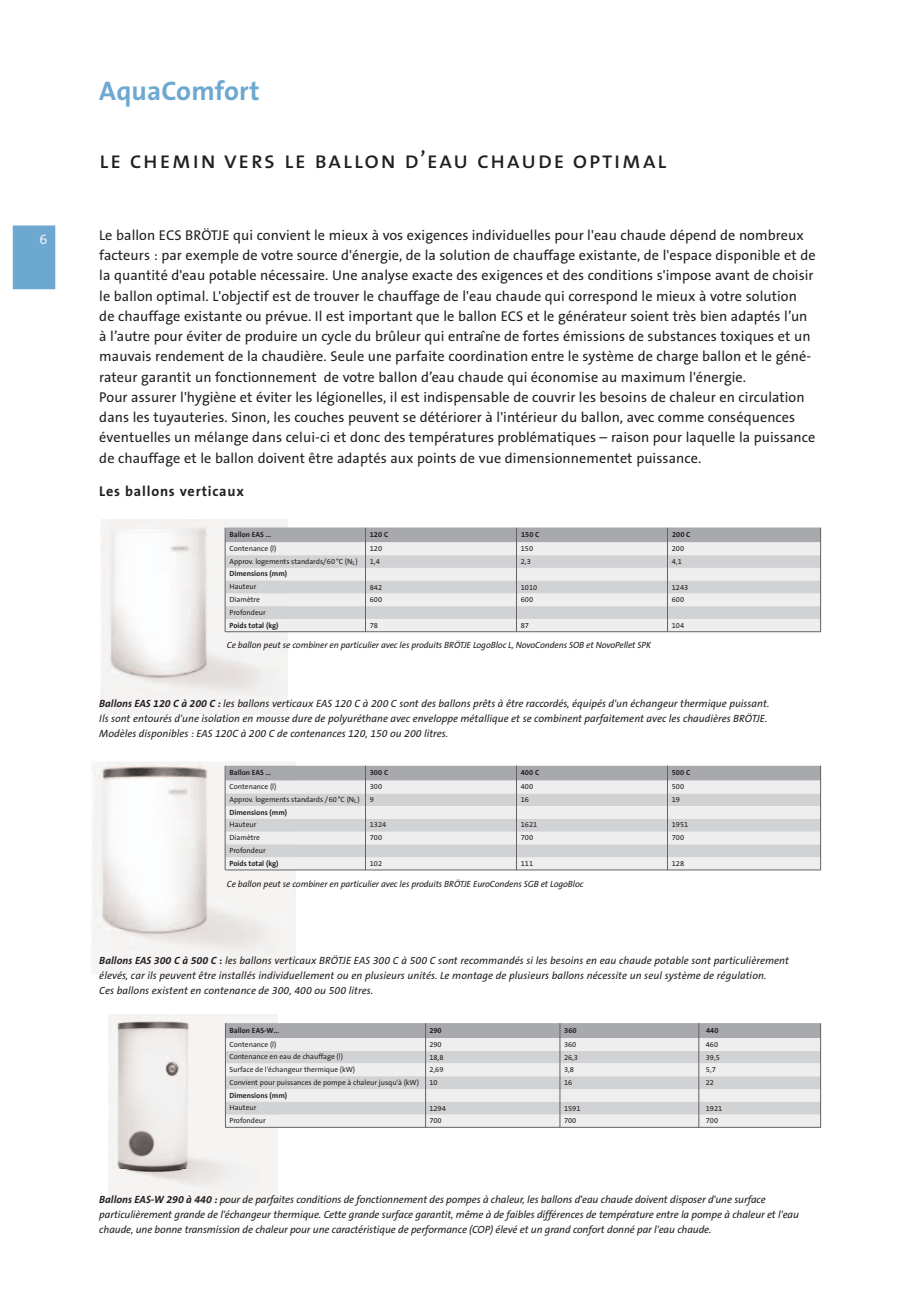
<style>
.page{position:relative;width:906px;height:1289px;background:#fff}
.page>*{position:absolute;margin:0;border:0;box-sizing:border-box;transform-origin:0 0}
.t1{font:700 27px "The Sans B7";letter-spacing:.005em;color:#6da8d1}
.t2{font:24px "The Sans Caps";letter-spacing:.06em;color:#231f20}
.t3{font:14.25px/20.2px "The Sans B5 Plain";letter-spacing:.005em;color:#231f20}
.t4{font:700 14.25px "The Sans B7";letter-spacing:.055em;color:#231f20}
.t5{font:14.25px "The Sans B5 Plain";color:#eeeeef}
.t6{font:italic 10.5px/15px "The Sans B5 Plain";color:#231f20}
.t7{font:italic 9px "The Sans B5 Plain";letter-spacing:-.01em;color:#231f20}
.t8{font:7.5px/12.8px "The Sans B5 Plain";color:#231f20}
.t9{font:700 7.5px "The Sans B7";color:#231f20}
.s1{font-family:"The Sans B7";font-weight:700}
.s2{font-family:"The Sans B7";font-weight:700;font-style:normal}
</style>
<div class="page">
<img style="left:101px;top:520px;width:186px;height:195px">
<div style="left:13px;top:225px;width:42px;height:64px;background:#6da8d1"></div>
<img style="left:91px;top:762px;width:204px;height:212px">
<svg style="left:224px;top:527px;width:141px;height:105px;background:#d8d8da"></svg>
<svg style="left:365px;top:527px;width:456px;height:105px;background:#d7d8da"></svg>
<svg style="left:224px;top:765px;width:141px;height:105px;background:#d8d9da"></svg>
<svg style="left:365px;top:765px;width:456px;height:105px;background:#d8d8da"></svg>
<img style="left:108px;top:1014px;width:169px;height:189px">
<svg style="left:225px;top:1022px;width:596px;height:106px;background:#d7d8da"></svg>
<p class="t5" style="left:40px;top:231px;width:9px">6</p>
<h1 class="t1" style="left:99px;top:77px;width:162px">AquaComfort</h1>
<h2 class="t2" style="left:99px;top:140px;width:569px">le chemin vers le ballon d’eau chaude optimal</h2>
<p class="t3" style="left:99px;top:225px;width:718px">Le ballon ECS BRÖTJE qui convient le mieux à vos exigences individuelles pour l'eau chaude dépend de nombreux facteurs : par exemple de votre source d'énergie, de la solution de chauffage existante, de l'espace disponible et de la quantité d'eau potable nécessaire. Une analyse exacte des exigences et des conditions s'impose avant de choisir le ballon optimal. L'objectif est de trouver le chauffage de l'eau chaude qui correspond le mieux à votre solution de chauffage existante ou prévue. Il est important que le ballon ECS et le générateur soient très bien adaptés l’un à l’autre pour éviter de produire un cycle du brûleur qui entraîne de fortes émissions de substances toxiques et un mauvais rendement de la chaudière. Seule une parfaite coordination entre le système de charge ballon et le géné&shy;rateur garantit un fonctionnement de votre ballon d’eau chaude qui économise au maximum l'énergie.<br>Pour assurer l'hygiène et éviter les légionelles, il est indispensable de couvrir les besoins de chaleur en circulation dans les tuyauteries. Sinon, les couches peuvent se détériorer à l'intérieur du ballon, avec comme conséquences éventuelles un mélange dans celui-ci et donc des températures problématiques – raison pour laquelle la puissance de chauffage et le ballon doivent être adaptés aux points de vue dimensionnementet puissance.</p>
<p class="t4" style="left:99px;top:484px;width:146px">Les ballons verticaux</p>
<p class="t9" style="left:229px;top:530px;width:43px">Ballon EAS …</p>
<p class="t9" style="left:370px;top:530px;width:20px">120 C</p>
<p class="t8" style="left:229px;top:555px;width:130px">Approv. logements standards/60 °C (N<sub>L</sub>)</p>
<p class="t9" style="left:229px;top:570px;width:59px">Dimensions (mm)</p>
<p class="t8" style="left:229px;top:580px;width:38px">Hauteur<br>Diamètre<br>Profondeur</p>
<p class="t9" style="left:229px;top:621px;width:51px">Poids total (kg)</p>
<p class="t8" style="left:229px;top:542px;width:49px">Contenance (l)</p>
<p class="t8" style="left:370px;top:542px;width:14px">120</p>
<p class="t8" style="left:370px;top:555px;width:11px">1,4</p>
<p class="t8" style="left:370px;top:581px;width:14px">842<br>600</p>
<p class="t8" style="left:370px;top:619px;width:10px">78</p>
<p class="t9" style="left:521px;top:530px;width:20px">150 C</p>
<p class="t8" style="left:521px;top:555px;width:11px">2,3</p>
<p class="t8" style="left:521px;top:542px;width:14px">150</p>
<p class="t8" style="left:521px;top:581px;width:18px">1010<br>600</p>
<p class="t8" style="left:521px;top:619px;width:10px">87</p>
<p class="t7" style="left:227px;top:640px;width:426px">Ce ballon peut se combiner en particulier avec les produits BRÖTJE LogoBloc L, NovoCondens SOB et NovoPellet SPK</p>
<p class="t9" style="left:672px;top:530px;width:20px">200 C</p>
<p class="t8" style="left:672px;top:555px;width:11px">4,1</p>
<p class="t8" style="left:672px;top:542px;width:14px">200</p>
<p class="t8" style="left:672px;top:581px;width:18px">1243<br>600</p>
<p class="t8" style="left:672px;top:619px;width:14px">104</p>
<p class="t6" style="left:99px;top:696px;width:671px"><span class="s1">Ballons EAS 120 C à 200 C :</span> les ballons verticaux EAS 120 C à 200 C sont des ballons prêts à être raccordés, équipés d'un échangeur thermique puissant.<br>Ils sont entourés d'une isolation en mousse dure de polyuréthane avec enveloppe métallique et se combinent parfaitement avec les chaudières BRÖTJE.<br>Modèles disponibles : EAS 120C à 200 C de contenances 120, 150 ou 200 litres.</p>
<p class="t9" style="left:229px;top:768px;width:43px">Ballon EAS …</p>
<p class="t9" style="left:370px;top:768px;width:20px">300 C</p>
<p class="t8" style="left:229px;top:793px;width:132px">Approv. logements standards /60°C (N<sub>L</sub>)</p>
<p class="t9" style="left:229px;top:808px;width:59px">Dimensions (mm)</p>
<p class="t8" style="left:229px;top:818px;width:38px">Hauteur<br>Diamètre<br>Profondeur</p>
<p class="t9" style="left:229px;top:859px;width:51px">Poids total (kg)</p>
<p class="t9" style="left:521px;top:768px;width:20px">400 C</p>
<p class="t8" style="left:521px;top:793px;width:10px">16</p>
<p class="t9" style="left:672px;top:768px;width:20px">500 C</p>
<p class="t8" style="left:672px;top:793px;width:10px">19</p>
<p class="t8" style="left:229px;top:780px;width:49px">Contenance (l)</p>
<p class="t8" style="left:370px;top:780px;width:14px">300</p>
<p class="t8" style="left:521px;top:780px;width:14px">400</p>
<p class="t8" style="left:521px;top:818px;width:18px">1621<br>700</p>
<p class="t8" style="left:521px;top:857px;width:14px">111</p>
<p class="t8" style="left:672px;top:780px;width:14px">500</p>
<p class="t8" style="left:672px;top:818px;width:18px">1951<br>700</p>
<p class="t8" style="left:672px;top:857px;width:14px">128</p>
<p class="t8" style="left:370px;top:793px;width:6px">9</p>
<p class="t8" style="left:370px;top:818px;width:18px">1324<br>700</p>
<p class="t8" style="left:370px;top:857px;width:14px">102</p>
<p class="t7" style="left:227px;top:878px;width:358px">Ce ballon peut se combiner en particulier avec les produits BRÖTJE EuroCondens SGB et LogoBloc</p>
<p class="t6" style="left:99px;top:953px;width:691px"><span class="s1">Ballons EAS 300 C à 500 C</span> <span class="s2">:</span> les ballons verticaux BRÖTJE EAS 300 C à 500 C sont recommandés si les besoins en eau chaude potable sont particulièrement élevés, car ils peuvent être installés individuellement ou en plusieurs unités. Le montage de plusieurs ballons nécessite un seul système de régulation.<br>Ces ballons existent en contenance de 300, 400 ou 500 litres.</p>
<p class="t9" style="left:229px;top:1025px;width:51px">Ballon EAS-W…</p>
<p class="t9" style="left:429px;top:1025px;width:14px">290</p>
<p class="t8" style="left:229px;top:1050px;width:115px">Contenance en eau de chauffage (l)</p>
<p class="t9" style="left:229px;top:1090px;width:59px">Dimensions (mm)</p>
<p class="t8" style="left:229px;top:1101px;width:38px">Hauteur<br>Profondeur</p>
<p class="t9" style="left:564px;top:1025px;width:14px">360</p>
<p class="t8" style="left:564px;top:1050px;width:16px">26,3</p>
<p class="t9" style="left:706px;top:1025px;width:14px">440</p>
<p class="t8" style="left:706px;top:1050px;width:16px">39,5</p>
<p class="t8" style="left:229px;top:1037px;width:49px">Contenance (l)</p>
<p class="t8" style="left:429px;top:1038px;width:14px">290</p>
<p class="t8" style="left:706px;top:1038px;width:14px">460</p>
<p class="t8" style="left:564px;top:1038px;width:14px">360</p>
<p class="t8" style="left:429px;top:1050px;width:16px">18,8</p>
<p class="t8" style="left:229px;top:1063px;width:127px">Surface de l'échangeur thermique (kW)</p>
<p class="t8" style="left:429px;top:1063px;width:16px">2,69</p>
<p class="t8" style="left:564px;top:1063px;width:11px">3,8</p>
<p class="t8" style="left:706px;top:1063px;width:11px">5,7</p>
<p class="t8" style="left:229px;top:1076px;width:191px">Convient pour puissances de pompe à chaleur jusqu'à (kW)</p>
<p class="t8" style="left:429px;top:1076px;width:10px">10</p>
<p class="t8" style="left:564px;top:1076px;width:10px">16</p>
<p class="t8" style="left:706px;top:1076px;width:10px">22</p>
<p class="t8" style="left:706px;top:1101px;width:18px">1921<br>700</p>
<p class="t8" style="left:429px;top:1101px;width:18px">1294<br>700</p>
<p class="t8" style="left:564px;top:1101px;width:18px">1591<br>700</p>
<p class="t6" style="left:99px;top:1191px;width:701px"><span class="s1">Ballons EAS-W 290 à 440 :</span> pour de parfaites conditions de fonctionnement des pompes à chaleur, les ballons d'eau chaude doivent disposer d'une surface particulièrement grande de l'échangeur thermique. Cette grande surface garantit, même à de faibles différences de température entre la pompe à chaleur et l'eau chaude, une bonne transmission de chaleur pour une caractéristique de performance (COP) élevé et un grand confort donné par l'eau chaude.</p>
</div>
